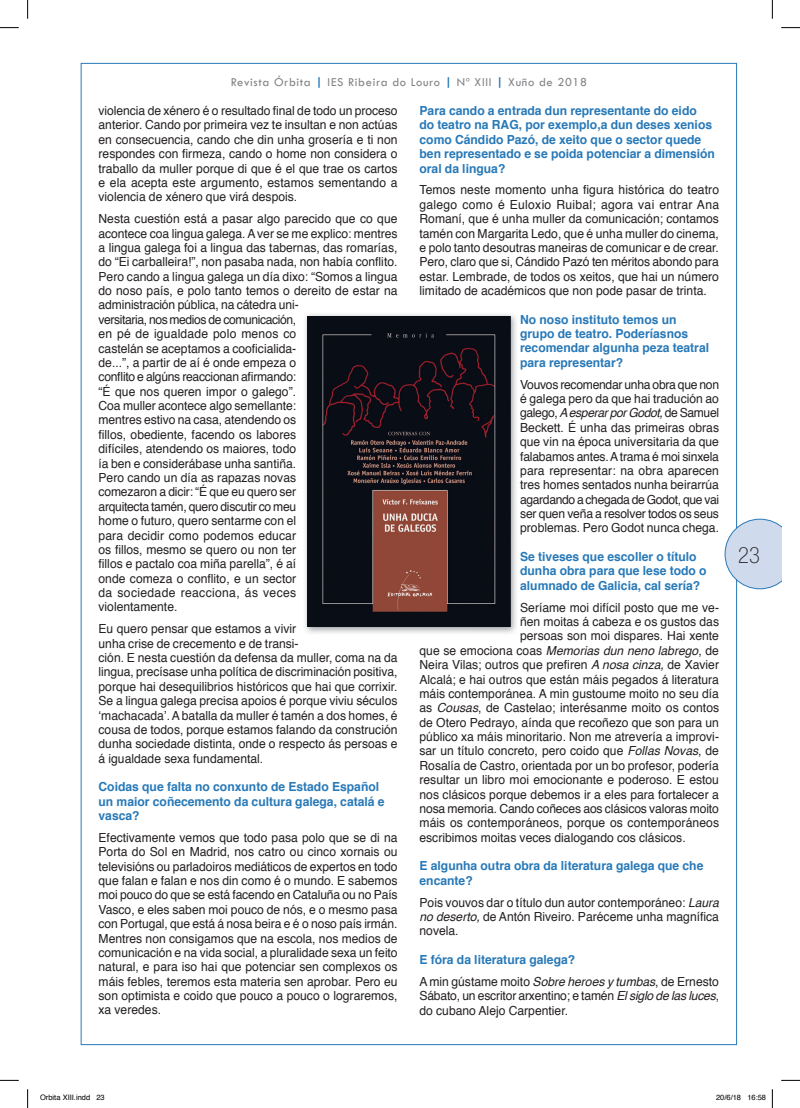
<style>
.page{position:relative;width:800px;height:1108px;background:#fff}
.page>*{position:absolute;margin:0;border:0;box-sizing:border-box;transform-origin:0 0}
.t1{font:100 condensed 22.5px "Helvetica Neue";color:#231f20}
.t2{font:12.5px/14.4px "Helvetica";color:#231f20;text-align:justify}
.t3{font:700 12.5px/14.4px "Helvetica";color:#2879b8}
.t4{font:12.5px "Tw Cen";letter-spacing:.05em;color:#808285}
.t5{font:italic 12.5px "Helvetica";color:#231f20}
.t6{font:7.5px "Helvetica";color:#000}
.s1{font-weight:700;color:#2879b8}
.s2{font-style:italic}
.s3{font-style:normal}
</style>
<div class="page">
<svg style="left:724px;top:519px;width:57px;height:70px;background:#d0dbed"></svg>
<img style="left:305px;top:314px;width:211px;height:319px">
<img style="left:307px;top:316px;width:203px;height:310px">
<svg style="left:0;top:27px;width:19px;height:1px"></svg>
<svg style="left:781px;top:27px;width:18px;height:1px"></svg>
<svg style="left:0;top:1080px;width:19px;height:1px"></svg>
<svg style="left:781px;top:1080px;width:18px;height:1px"></svg>
<svg style="left:27px;top:0;width:1px;height:19px"></svg>
<svg style="left:27px;top:1089px;width:1px;height:19px"></svg>
<svg style="left:771px;top:0;width:1px;height:19px"></svg>
<svg style="left:771px;top:1089px;width:1px;height:19px"></svg>
<p class="t4" style="left:231px;top:74px;width:357px">Revista Órbita <span class="s1">|</span> IES Ribeira do Louro <span class="s1">|</span> Nº XIII <span class="s1">|</span> Xuño de 2018</p>
<p class="t2" style="left:98px;top:104px;width:300px">violencia de xénero é o resultado final de todo un proceso anterior. Cando por primeira vez te insultan e non actúas en consecuencia, cando che din unha grosería e ti non respondes con firmeza, cando o home non considera o traballo da muller porque di que é el que trae os cartos e ela acepta este argumento, estamos sementando a violencia de xénero que virá despois.</p>
<p class="t2" style="left:98px;top:212px;width:300px;text-align:left">Nesta cuestión está a pasar algo parecido que co que acontece coa lingua galega. A ver se me explico: mentres a lingua galega foi a lingua das tabernas, das romarías, do “Ei carballeira!”, non pasaba nada, non había conflito.<br>Pero cando a lingua galega un día dixo: “Somos a lingua do noso país, e polo tanto temos o dereito de estar na administración pública, na cátedra uni-<br>versitaria, nos medios de comunicación,<br>en pé de igualdade polo menos co<br>castelán se aceptamos a cooficialida-<br>de...”, a partir de aí é onde empeza o<br>conflito e algúns reaccionan afirmando:<br>“É que nos queren impor o galego”.<br>Coa muller acontece algo semellante:<br>mentres estivo na casa, atendendo os<br>fillos, obediente, facendo os labores<br>difíciles, atendendo os maiores, todo<br>ía ben e considerábase unha santiña.<br>Pero cando un día as rapazas novas<br>comezaron a dicir: “É que eu quero ser<br>arquitecta tamén, quero discutir co meu<br>home o futuro, quero sentarme con el<br>para decidir como podemos educar<br>os fillos, mesmo se quero ou non ter<br>fillos e pactalo coa miña parella”, é aí<br>onde comeza o conflito, e un sector<br>da sociedade reacciona, ás veces<br>violentamente.</p>
<p class="t2" style="left:98px;top:622px;width:300px;text-align:left">Eu quero pensar que estamos a vivir<br>unha crise de crecemento e de transi-<br>ción. E nesta cuestión da defensa da muller, coma na da lingua, precísase unha política de discriminación positiva, porque hai desequilibrios históricos que hai que corrixir.<br>Se a lingua galega precisa apoios é porque viviu séculos ‘machacada’. A batalla da muller é tamén a dos homes, é cousa de todos, porque estamos falando da construción dunha sociedade distinta, onde o respecto ás persoas e á igualdade sexa fundamental.</p>
<p class="t3" style="left:98px;top:780px;width:287px">Coidas que falta no conxunto de Estado Español un maior coñecemento da cultura galega, catalá e vasca?</p>
<p class="t2" style="left:98px;top:830px;width:300px">Efectivamente vemos que todo pasa polo que se di na Porta do Sol en Madrid, nos catro ou cinco xornais ou televisións ou parladoiros mediáticos de expertos en todo que falan e falan e nos din como é o mundo. E sabemos moi pouco do que se está facendo en Cataluña ou no País Vasco, e eles saben moi pouco de nós, e o mesmo pasa con Portugal, que está á nosa beira e é o noso país irmán.<br>Mentres non consigamos que na escola, nos medios de comunicación e na vida social, a pluralidade sexa un feito natural, e para iso hai que potenciar sen complexos os máis febles, teremos esta materia sen aprobar. Pero eu son optimista e coido que pouco a pouco o lograremos, xa veredes.</p>
<p class="t3" style="left:419px;top:104px;width:297px">Para cando a entrada dun representante do eido<br>do teatro na RAG, por exemplo,a dun deses xenios como Cándido Pazó, de xeito que o sector quede ben representado e se poida potenciar a dimensión oral da lingua?</p>
<p class="t2" style="left:419px;top:183px;width:301px">Temos neste momento unha figura histórica do teatro galego como é Euloxio Ruibal; agora vai entrar Ana Romaní, que é unha muller da comunicación; contamos tamén con Margarita Ledo, que é unha muller do cinema, e polo tanto desoutras maneiras de comunicar e de crear.<br>Pero, claro que si, Cándido Pazó ten méritos abondo para estar. Lembrade, de todos os xeitos, que hai un número limitado de académicos que non pode pasar de trinta.</p>
<p class="t3" style="left:520px;top:312px;width:190px">No noso instituto temos un grupo de teatro. Poderíasnos recomendar algunha peza teatral para representar?</p>
<p class="t2" style="left:520px;top:377px;width:200px">Vouvos recomendar unha obra que non é galega pero da que hai tradución ao galego, <span class="s2">A esperar por Godot,</span> de Samuel Beckett. É unha das primeiras obras que vin na época universitaria da que falabamos antes. A trama é moi sinxela para representar: na obra aparecen tres homes sentados nunha beirarrúa agardando a chegada de Godot, que vai ser quen veña a resolver todos os seus problemas. Pero Godot nunca chega.</p>
<p class="t3" style="left:520px;top:549px;width:188px">Se tiveses que escoller o título dunha obra para que lese todo o alumnado de Galicia, cal sería?</p>
<p class="t2" style="left:520px;top:600px;width:200px">Seríame moi difícil posto que me ve-</p>
<p class="t2" style="left:520px;top:615px;width:200px">ñen moitas á cabeza e os gustos das</p>
<p class="t2" style="left:520px;top:629px;width:200px">persoas son moi dispares. Hai xente</p>
<p class="t5" style="left:419px;top:640px;width:301px"><span class="s3">que se emociona coas</span> Memorias dun neno labrego<span class="s3">, de</span></p>
<p class="t2" style="left:419px;top:658px;width:301px">Neira Vilas; outros que prefiren <span class="s2">A nosa cinza,</span> de Xavier</p>
<p class="t2" style="left:419px;top:672px;width:301px">Alcalá; e hai outros que están máis pegados á literatura</p>
<p class="t2" style="left:419px;top:686px;width:301px">máis contemporánea. A min gustoume moito no seu día</p>
<p class="t2" style="left:419px;top:701px;width:301px">as <span class="s2">Cousas</span>, de Castelao; interésanme moito os contos</p>
<p class="t2" style="left:419px;top:715px;width:301px">de Otero Pedrayo, aínda que recoñezo que son para un</p>
<p class="t2" style="left:419px;top:730px;width:301px">público xa máis minoritario. Non me atrevería a improvi-</p>
<p class="t2" style="left:419px;top:744px;width:301px">sar un título concreto, pero coido que <span class="s2">Follas Novas</span>, de</p>
<p class="t2" style="left:419px;top:758px;width:301px">Rosalía de Castro, orientada por un bo profesor, podería</p>
<p class="t2" style="left:419px;top:773px;width:301px">resultar un libro moi emocionante e poderoso. E estou</p>
<p class="t2" style="left:419px;top:787px;width:301px">nos clásicos porque debemos ir a eles para fortalecer a</p>
<p class="t2" style="left:419px;top:801px;width:301px">nosa memoria. Cando coñeces aos clásicos valoras moito</p>
<p class="t2" style="left:419px;top:816px;width:301px">máis os contemporáneos, porque os contemporáneos</p>
<p class="t2" style="left:419px;top:830px;width:267px">escribimos moitas veces dialogando cos clásicos.</p>
<p class="t3" style="left:419px;top:859px;width:285px">E algunha outra obra da literatura galega que che encante?</p>
<p class="t2" style="left:419px;top:895px;width:301px">Pois vouvos dar o título dun autor contemporáneo: <span class="s2">Laura no deserto,</span> de Antón Riveiro. Paréceme unha magnífica novela.</p>
<p class="t2" style="left:419px;top:949px;width:301px;line-height:21.9px"><span class="s1">E fóra da literatura galega?<br></span>A min gústame moito <span class="s2">Sobre heroes y tumbas</span>, de Ernesto</p>
<p class="t2" style="left:419px;top:989px;width:301px">Sábato, un escritor arxentino; e tamén <span class="s2">El siglo de las luces</span>, do cubano Alejo Carpentier.</p>
<h1 class="t1" style="left:738px;top:542px;width:23px">23</h1>
<p class="t6" style="left:40px;top:1092px;width:66px">Orbita XIII.indd 23</p>
<p class="t6" style="left:715px;top:1092px;width:52px">20/6/18 16:58</p>
</div>
